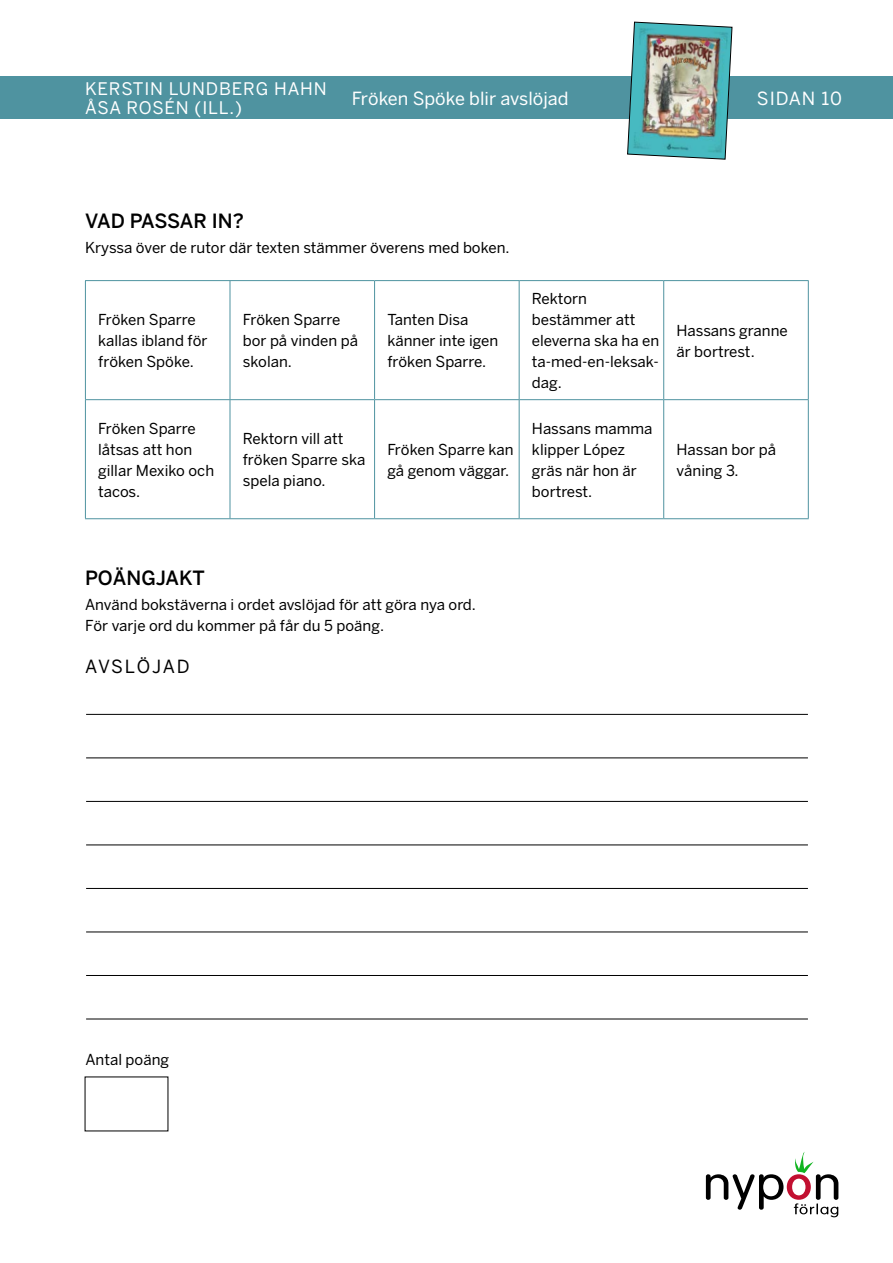
<style>
.page{position:relative;width:893px;height:1263px;background:#fff}
.page>*{position:absolute;margin:0;border:0;box-sizing:border-box;transform-origin:0 0}
.t1{font:500 19.5px "Benton Sans";letter-spacing:-.005em;color:#000}
.t2{font:18px "Benton Sans";color:#fff}
.t3{font:18px "Benton Sans";letter-spacing:.1em;color:#000}
.t4{font:17.25px/18.3px "Benton Sans";letter-spacing:.05em;color:#fff}
.t5{font:15px/21px "Benton Sans";color:#000}
</style>
<div class="page">
<div style="left:0;top:77px;width:893px;height:42px;background:#4f93a0"></div>
<img style="left:627px;top:21px;width:106px;height:139px">
<svg style="left:706px;top:1152px;width:132px;height:65px"></svg>
<hr style="left:85px;top:280px;width:145px;height:1px;background:#4f93a0">
<hr style="left:85px;top:281px;width:1px;height:118px;background:#4f93a0">
<hr style="left:230px;top:280px;width:145px;height:1px;background:#4f93a0">
<hr style="left:230px;top:281px;width:1px;height:118px;background:#4f93a0">
<hr style="left:375px;top:280px;width:144px;height:1px;background:#4f93a0">
<hr style="left:374px;top:281px;width:1px;height:118px;background:#4f93a0">
<hr style="left:519px;top:280px;width:145px;height:1px;background:#4f93a0">
<hr style="left:519px;top:281px;width:1px;height:118px;background:#4f93a0">
<hr style="left:664px;top:280px;width:145px;height:1px;background:#4f93a0">
<hr style="left:663px;top:281px;width:1px;height:118px;background:#4f93a0">
<hr style="left:808px;top:281px;width:1px;height:118px;background:#4f93a0">
<hr style="left:85px;top:399px;width:145px;height:1px;background:#4f93a0">
<hr style="left:85px;top:400px;width:1px;height:118px;background:#4f93a0">
<hr style="left:230px;top:399px;width:145px;height:1px;background:#4f93a0">
<hr style="left:230px;top:400px;width:1px;height:118px;background:#4f93a0">
<hr style="left:375px;top:399px;width:144px;height:1px;background:#4f93a0">
<hr style="left:374px;top:400px;width:1px;height:118px;background:#4f93a0">
<hr style="left:519px;top:399px;width:145px;height:1px;background:#4f93a0">
<hr style="left:519px;top:400px;width:1px;height:118px;background:#4f93a0">
<hr style="left:664px;top:399px;width:145px;height:1px;background:#4f93a0">
<hr style="left:663px;top:400px;width:1px;height:118px;background:#4f93a0">
<hr style="left:808px;top:400px;width:1px;height:118px;background:#4f93a0">
<hr style="left:85px;top:518px;width:145px;height:1px;background:#4f93a0">
<hr style="left:230px;top:518px;width:145px;height:1px;background:#4f93a0">
<hr style="left:375px;top:518px;width:144px;height:1px;background:#4f93a0">
<hr style="left:519px;top:518px;width:145px;height:1px;background:#4f93a0">
<hr style="left:664px;top:518px;width:145px;height:1px;background:#4f93a0">
<hr style="left:86px;top:714px;width:722px;height:1px;background:#000">
<hr style="left:86px;top:757px;width:722px;height:1px;background:#000">
<hr style="left:86px;top:801px;width:722px;height:1px;background:#000">
<hr style="left:86px;top:844px;width:722px;height:1px;background:#000">
<hr style="left:86px;top:888px;width:722px;height:1px;background:#000">
<hr style="left:86px;top:931px;width:722px;height:1px;background:#000">
<hr style="left:86px;top:975px;width:722px;height:1px;background:#000">
<hr style="left:86px;top:1018px;width:722px;height:1px;background:#000">
<p class="t4" style="left:85px;top:80px;width:243px">KERSTIN LUNDBERG HAHN<br>ÅSA ROSÉN (ILL.)</p>
<p class="t2" style="left:352px;top:88px;width:218px">Fröken Spöke blir avslöjad</p>
<p class="t2" style="left:757px;top:88px;width:87px">SIDAN 10</p>
<h1 class="t1" style="left:85px;top:210px;width:160px">VAD PASSAR IN?</h1>
<p class="t5" style="left:85px;top:238px;width:426px">Kryssa över de rutor där texten stämmer överens med boken.</p>
<p class="t5" style="left:98px;top:309px;width:111px">Fröken Sparre kallas ibland för fröken Spöke.</p>
<p class="t5" style="left:243px;top:309px;width:117px">Fröken Sparre bor på vinden på skolan.</p>
<p class="t5" style="left:387px;top:309px;width:112px">Tanten Disa känner inte igen fröken Sparre.</p>
<p class="t5" style="left:98px;top:418px;width:117px">Fröken Sparre låtsas att hon gillar Mexiko och tacos.</p>
<p class="t5" style="left:243px;top:428px;width:124px">Rektorn vill att fröken Sparre ska spela piano.</p>
<p class="t5" style="left:387px;top:439px;width:128px">Fröken Sparre kan gå genom väggar.</p>
<p class="t5" style="left:532px;top:288px;width:129px">Rektorn bestämmer att eleverna ska ha en ta-med-en-leksak&shy;dag.</p>
<p class="t5" style="left:532px;top:418px;width:122px">Hassans mamma klipper López gräs när hon är bortrest.</p>
<p class="t5" style="left:676px;top:320px;width:113px">Hassans granne är bortrest.</p>
<p class="t5" style="left:676px;top:439px;width:101px">Hassan bor på våning 3.</p>
<h1 class="t1" style="left:85px;top:567px;width:121px">POÄNGJAKT</h1>
<p class="t5" style="left:85px;top:595px;width:392px">Använd bokstäverna i ordet avslöjad för att göra nya ord.<br>För varje ord du kommer på får du 5 poäng.</p>
<p class="t3" style="left:85px;top:656px;width:106px">AVSLÖJAD</p>
<p class="t5" style="left:85px;top:1050px;width:85px">Antal poäng</p>
</div>
